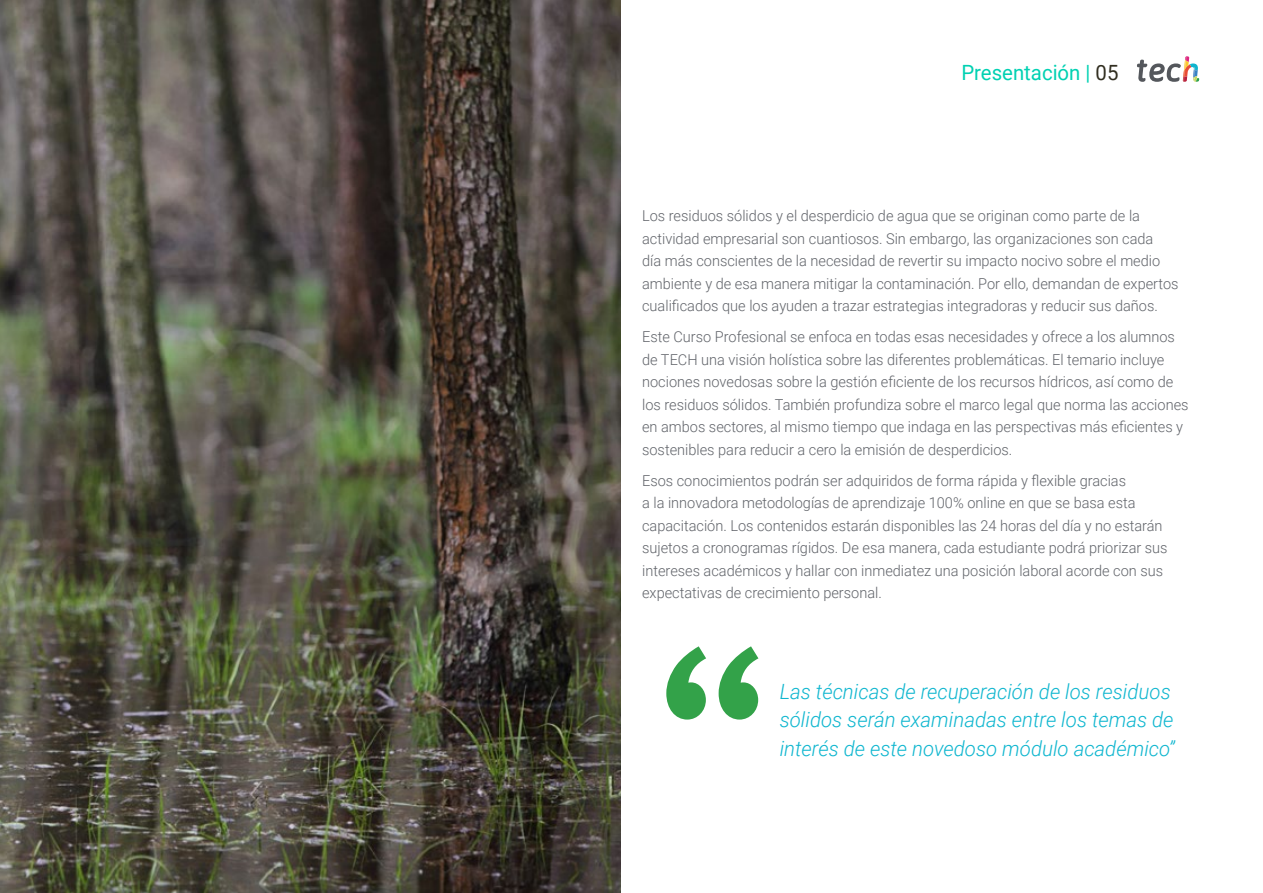
<style>
.page{position:relative;width:1263px;height:893px;background:#fff}
.page>*{position:absolute;margin:0;border:0;box-sizing:border-box;transform-origin:0 0}
.t1{font:italic 300 21px/28.5px "Roboto";color:#0fb6cf}
.t2{font:21px "Roboto";color:#00d1b2}
.t3{font:300 15px/22.5px "Roboto";color:#61646a}
.s1{color:#312e20}
</style>
<div class="page">
<svg style="left:666px;top:646px;width:92px;height:74px"></svg>
<img style="left:0;top:0;width:621px;height:893px">
<svg style="left:1137px;top:56px;width:62px;height:26px"></svg>
<h1 class="t2" style="left:961px;top:57px;width:159px">Presentación | <span class="s1">05</span></h1>
<p class="t3" style="left:642px;top:204px;width:538px">Los residuos sólidos y el desperdicio de agua que se originan como parte de la actividad empresarial son cuantiosos. Sin embargo, las organizaciones son cada<br>día más conscientes de la necesidad de revertir su impacto nocivo sobre el medio ambiente y de esa manera mitigar la contaminación. Por ello, demandan de expertos cualificados que los ayuden a trazar estrategias integradoras y reducir sus daños.</p>
<p class="t3" style="left:642px;top:325px;width:548px">Este Curso Profesional se enfoca en todas esas necesidades y ofrece a los alumnos de TECH una visión holística sobre las diferentes problemáticas. El temario incluye nociones novedosas sobre la gestión eficiente de los recursos hídricos, así como de los residuos sólidos. También profundiza sobre el marco legal que norma las acciones en ambos sectores, al mismo tiempo que indaga en las perspectivas más eficientes y sostenibles para reducir a cero la emisión de desperdicios.</p>
<p class="t3" style="left:642px;top:469px;width:527px">Esos conocimientos podrán ser adquiridos de forma rápida y flexible gracias<br>a la innovadora metodologías de aprendizaje 100% online en que se basa esta capacitación. Los contenidos estarán disponibles las 24 horas del día y no estarán sujetos a cronogramas rígidos. De esa manera, cada estudiante podrá priorizar sus intereses académicos y hallar con inmediatez una posición laboral acorde con sus expectativas de crecimiento personal.</p>
<h1 class="t1" style="left:780px;top:676px;width:397px">Las técnicas de recuperación de los residuos sólidos serán examinadas entre los temas de interés de este novedoso módulo académico”</h1>
</div>
